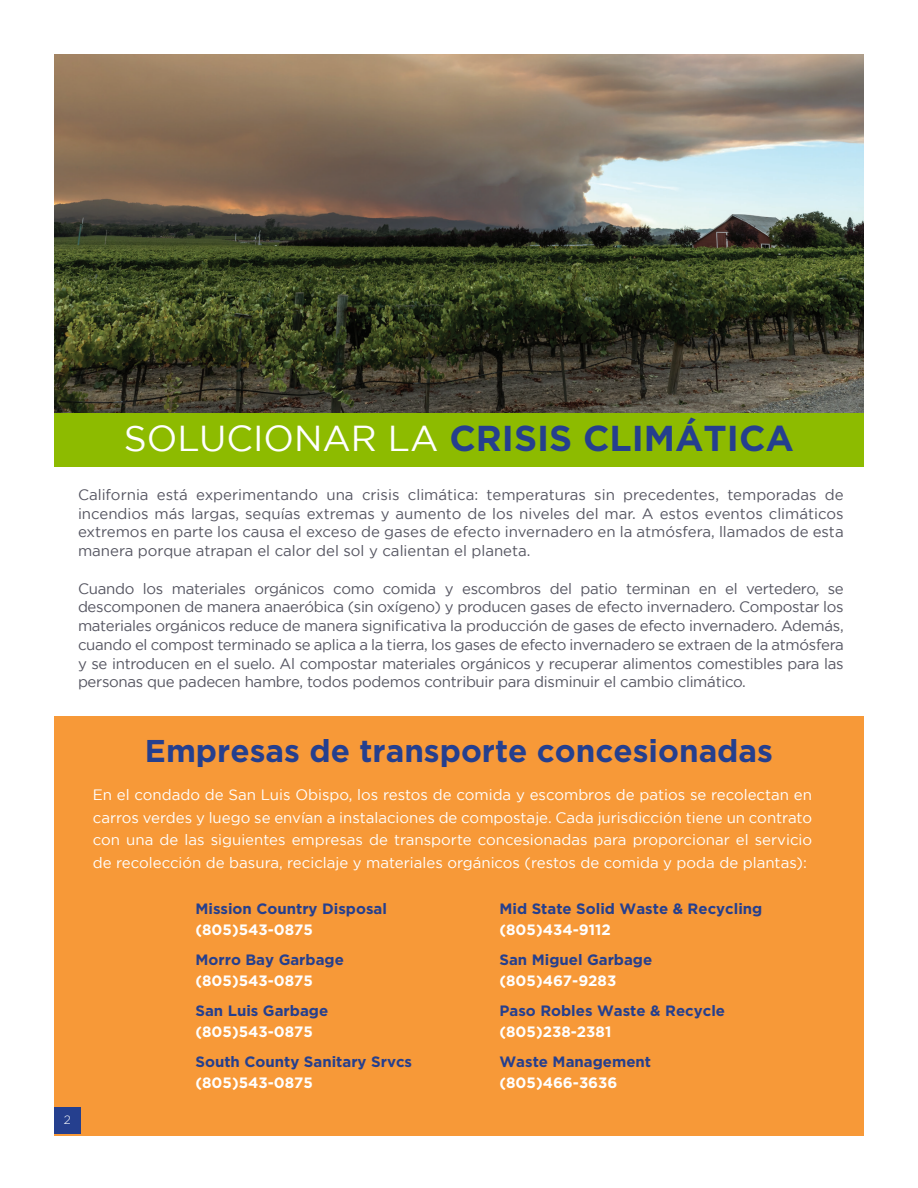
<style>
.page{position:relative;width:918px;height:1188px;background:#fff}
.page>*{position:absolute;margin:0;border:0;box-sizing:border-box;transform-origin:0 0}
.t1{font:700 36px "Gotham";color:#253f8e}
.t2{font:700 31.5px "Gotham";color:#253f8e}
.t3{font:15px/18.8px "Gotham";letter-spacing:-.02em;color:#555561;text-align:justify}
.t4{font:15px/22.5px "Gotham";color:#fff;text-align:justify}
.t5{font:700 15px "Gotham";color:#253f8e}
.t6{font:700 15px "Gotham";color:#fff}
.t7{font:300 12px "Gotham";color:#fff}
.s1{font-weight:400;color:#fff}
</style>
<div class="page">
<img style="left:54px;top:54px;width:810px;height:359px">
<div style="left:54px;top:413px;width:810px;height:54px;background:#8dbb00"></div>
<div style="left:54px;top:716px;width:810px;height:420px;background:#f79938"></div>
<div style="left:54px;top:1107px;width:27px;height:27px;background:#253f8e"></div>
<p class="t1" style="left:124px;top:417px;width:672px"><span class="s1">SOLUCIONAR LA</span> CRISIS CLIMÁTICA</p>
<p class="t3" style="left:78px;top:485px;width:767px">California está experimentando una crisis climática: temperaturas sin precedentes, temporadas de incendios más largas, sequías extremas y aumento de los niveles del mar. A estos eventos climáticos extremos en parte los causa el exceso de gases de efecto invernadero en la atmósfera, llamados de esta manera porque atrapan el calor del sol y calientan el planeta.</p>
<p class="t3" style="left:78px;top:579px;width:767px">Cuando los materiales orgánicos como comida y escombros del patio terminan en el vertedero, se descomponen de manera anaeróbica (sin oxígeno) y producen gases de efecto invernadero. Compostar los materiales orgánicos reduce de manera significativa la producción de gases de efecto invernadero. Además, cuando el compost terminado se aplica a la tierra, los gases de efecto invernadero se extraen de la atmósfera y se introducen en el suelo. Al compostar materiales orgánicos y recuperar alimentos comestibles para las personas que padecen hambre, todos podemos contribuir para disminuir el cambio climático.</p>
<p class="t7" style="left:64px;top:1113px;width:9px">2</p>
<p class="t2" style="left:145px;top:732px;width:630px">Empresas de transporte concesionadas</p>
<p class="t4" style="left:93px;top:784px;width:721px">En el condado de San Luis Obispo, los restos de comida y escombros de patios se recolectan en carros verdes y luego se envían a instalaciones de compostaje. Cada jurisdicción tiene un contrato con una de las siguientes empresas de transporte concesionadas para proporcionar el servicio de recolección de basura, reciclaje y materiales orgánicos (restos de comida y poda de plantas):</p>
<p class="t5" style="left:195px;top:900px;width:193px">Mission Country Disposal</p>
<p class="t6" style="left:195px;top:921px;width:119px">(805)543-0875</p>
<p class="t5" style="left:195px;top:951px;width:150px">Morro Bay Garbage</p>
<p class="t6" style="left:195px;top:972px;width:119px">(805)543-0875</p>
<p class="t5" style="left:195px;top:1002px;width:134px">San Luis Garbage</p>
<p class="t6" style="left:195px;top:1023px;width:119px">(805)543-0875</p>
<p class="t5" style="left:195px;top:1053px;width:218px">South County Sanitary Srvcs</p>
<p class="t6" style="left:195px;top:1074px;width:119px">(805)543-0875</p>
<p class="t5" style="left:500px;top:900px;width:264px">Mid State Solid Waste &amp; Recycling</p>
<p class="t6" style="left:500px;top:921px;width:113px">(805)434-9112</p>
<p class="t5" style="left:500px;top:951px;width:154px">San Miguel Garbage</p>
<p class="t6" style="left:500px;top:972px;width:118px">(805)467-9283</p>
<p class="t5" style="left:500px;top:1002px;width:227px">Paso Robles Waste &amp; Recycle</p>
<p class="t6" style="left:500px;top:1023px;width:113px">(805)238-2381</p>
<p class="t5" style="left:500px;top:1053px;width:153px">Waste Management</p>
<p class="t6" style="left:500px;top:1074px;width:120px">(805)466-3636</p>
</div>
